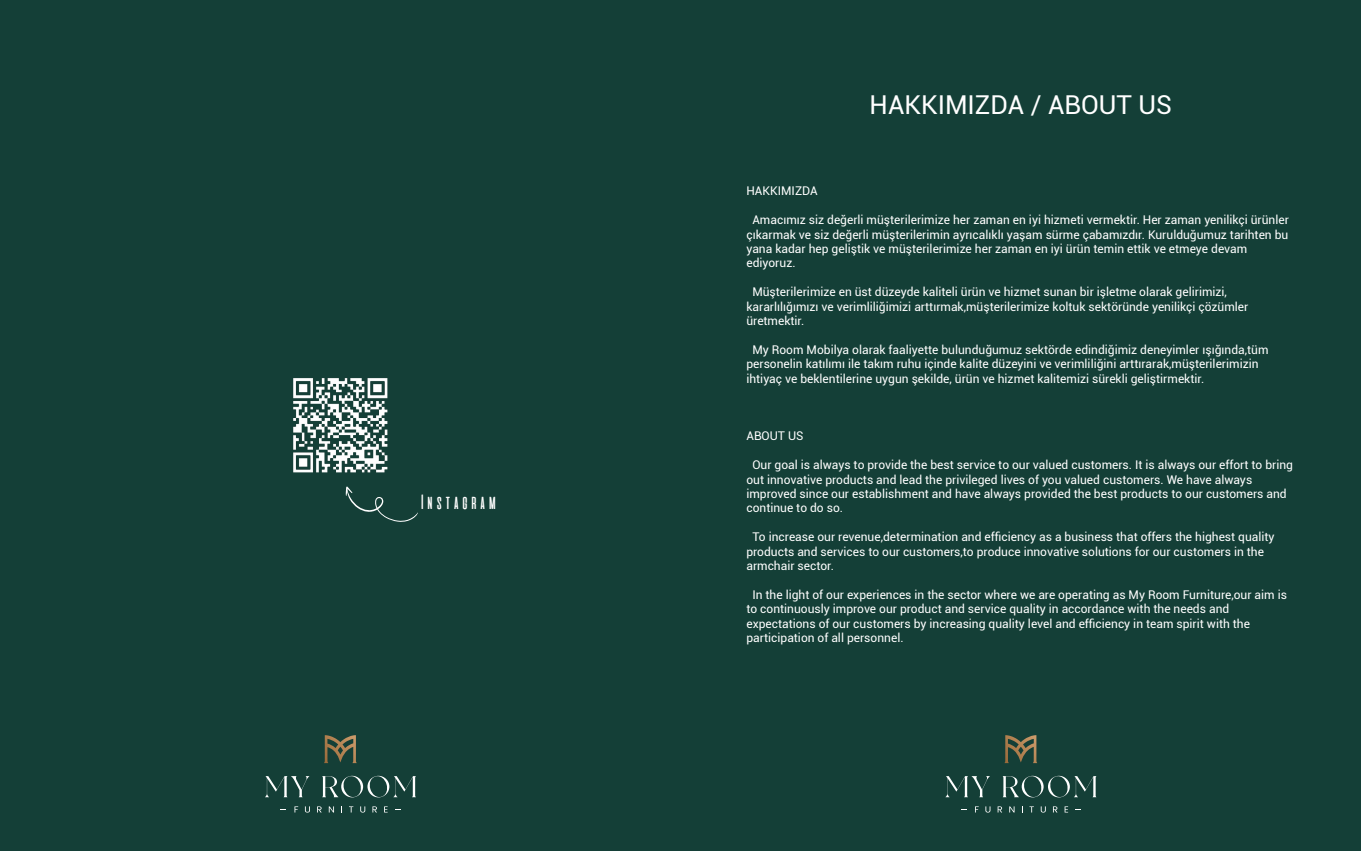
<style>
.page{position:relative;width:1361px;height:851px;background:#fff}
.page>*{position:absolute;margin:0;border:0;box-sizing:border-box;transform-origin:0 0}
.t1{font:26px "Roboto";color:#fff}
.t2{font:20.5px "aliensandcows";color:#fff}
.t3{font:12px/14.4px "Roboto";color:#fff}
</style>
<div class="page">
<div style="left:0;top:0;width:1361px;height:850px;background:#143f37"></div>
<div style="left:259px;top:729px;width:162px;height:93px;background:#143f37"></div>
<svg style="left:265px;top:776px;width:44px;height:21px"></svg>
<svg style="left:322px;top:775px;width:94px;height:23px"></svg>
<svg style="left:294px;top:806px;width:4px;height:6px"></svg>
<svg style="left:305px;top:806px;width:5px;height:6px"></svg>
<svg style="left:317px;top:806px;width:5px;height:6px"></svg>
<svg style="left:329px;top:806px;width:5px;height:6px"></svg>
<svg style="left:349px;top:806px;width:4px;height:6px"></svg>
<svg style="left:360px;top:806px;width:5px;height:6px"></svg>
<svg style="left:372px;top:806px;width:5px;height:6px"></svg>
<svg style="left:384px;top:806px;width:4px;height:6px"></svg>
<svg style="left:324px;top:735px;width:33px;height:28px"></svg>
<div style="left:940px;top:729px;width:161px;height:93px;background:#143f37"></div>
<svg style="left:945px;top:776px;width:45px;height:21px"></svg>
<svg style="left:1002px;top:775px;width:94px;height:23px"></svg>
<svg style="left:975px;top:806px;width:3px;height:6px"></svg>
<svg style="left:985px;top:806px;width:5px;height:6px"></svg>
<svg style="left:997px;top:806px;width:5px;height:6px"></svg>
<svg style="left:1009px;top:806px;width:5px;height:6px"></svg>
<svg style="left:1029px;top:806px;width:5px;height:6px"></svg>
<svg style="left:1040px;top:806px;width:6px;height:6px"></svg>
<svg style="left:1053px;top:806px;width:4px;height:6px"></svg>
<svg style="left:1064px;top:806px;width:4px;height:6px"></svg>
<svg style="left:1004px;top:735px;width:33px;height:28px"></svg>
<img style="left:286px;top:371px;width:108px;height:109px">
<svg style="left:346px;top:486px;width:72px;height:36px;background:#224a43"></svg>
<h2 class="t2" style="left:419px;top:491px;width:80px">Instagram</h2>
<h1 class="t1" style="left:869px;top:86px;width:304px">HAKKIMIZDA / ABOUT US</h1>
<p class="t3" style="left:746px;top:183px;width:73px">HAKKIMIZDA</p>
<p class="t3" style="left:746px;top:212px;width:544px;text-indent:6px">Amacımız siz değerli müşterilerimize her zaman en iyi hizmeti vermektir. Her zaman yenilikçi ürünler çıkarmak ve siz değerli müşterilerimin ayrıcalıklı yaşam sürme çabamızdır. Kurulduğumuz tarihten bu yana kadar hep geliştik ve müşterilerimize her zaman en iyi ürün temin ettik ve etmeye devam ediyoruz.</p>
<p class="t3" style="left:746px;top:284px;width:503px;text-indent:6px">Müşterilerimize en üst düzeyde kaliteli ürün ve hizmet sunan bir işletme olarak gelirimizi, kararlılığımızı ve verimliliğimizi arttırmak,müşterilerimize koltuk sektöründe yenilikçi çözümler üretmektir.</p>
<p class="t3" style="left:746px;top:342px;width:524px;text-indent:6px">My Room Mobilya olarak faaliyette bulunduğumuz sektörde edindiğimiz deneyimler ışığında,tüm personelin katılımı ile takım ruhu içinde kalite düzeyini ve verimliliğini arttırarak,müşterilerimizin ihtiyaç ve beklentilerine uygun şekilde, ürün ve hizmet kalitemizi sürekli geliştirmektir.</p>
<p class="t3" style="left:746px;top:428px;width:59px">ABOUT US</p>
<p class="t3" style="left:746px;top:457px;width:548px;text-indent:6px">Our goal is always to provide the best service to our valued customers. It is always our effort to bring out innovative products and lead the privileged lives of you valued customers. We have always improved since our establishment and have always provided the best products to our customers and continue to do so.</p>
<p class="t3" style="left:746px;top:529px;width:530px;text-indent:6px">To increase our revenue,determination and efficiency as a business that offers the highest quality products and services to our customers,to produce innovative solutions for our customers in the armchair sector.</p>
<p class="t3" style="left:746px;top:587px;width:542px;text-indent:6px">In the light of our experiences in the sector where we are operating as My Room Furniture,our aim is to continuously improve our product and service quality in accordance with the needs and expectations of our customers by increasing quality level and efficiency in team spirit with the participation of all personnel.</p>
</div>
